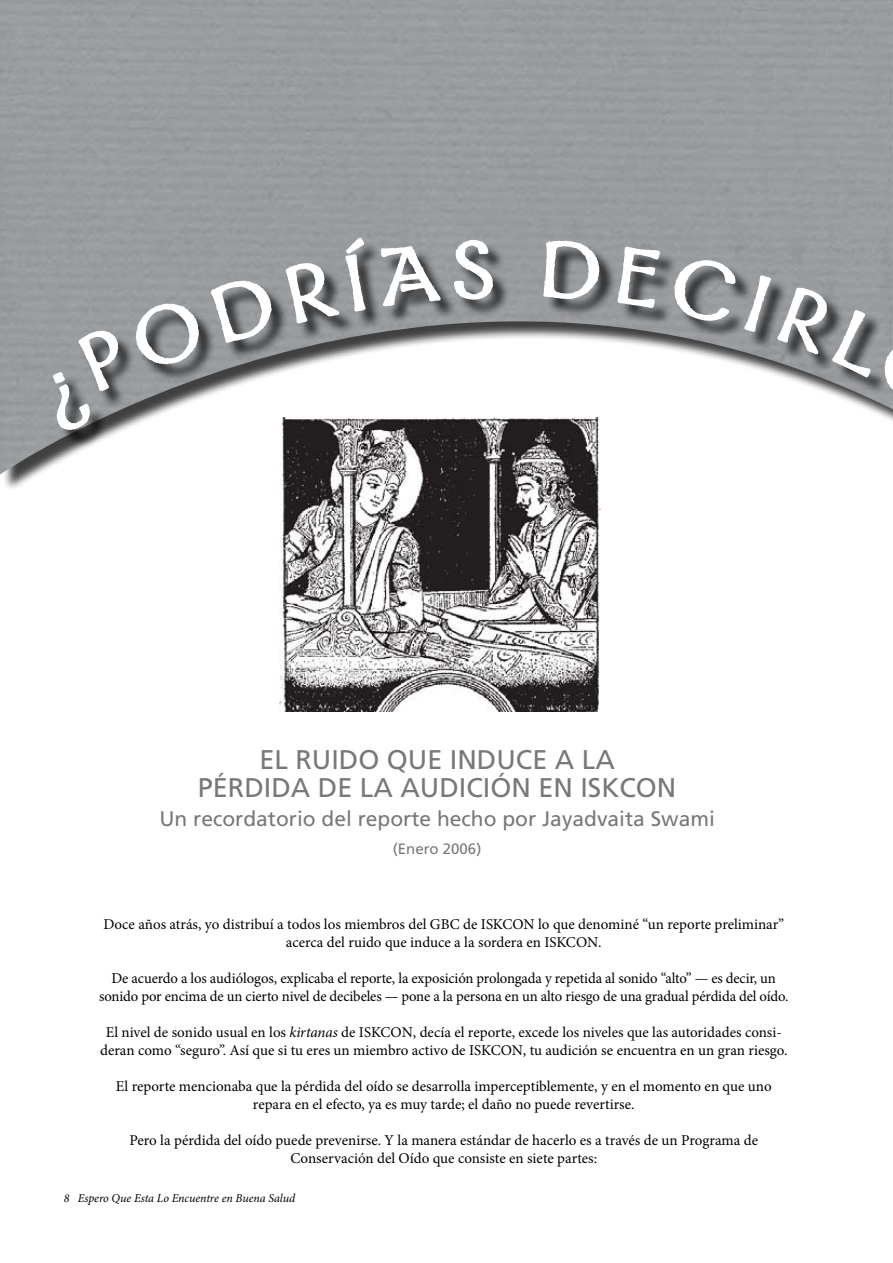
<style>
.page{position:relative;width:893px;height:1263px;background:#fff}
.page>*{position:absolute;margin:0;border:0;box-sizing:border-box;transform-origin:0 0}
.t1{font:27px/28.5px "Frutiger LT Std";color:#77787a;text-align:center}
.t2{font:21px "Frutiger LT Std";color:#77787a}
.t3{font:15px/18px "Minion Pro";letter-spacing:-.005em;color:#000;text-align:center}
.t4{font:15px "Frutiger LT Std";color:#77787a}
.t5{font:italic 12px "Minion Pro";letter-spacing:-.005em;color:#000}
.s1{font-style:italic}
</style>
<div class="page">
<div style="left:0;top:0;width:893px;height:475px;background:#999da0"></div>
<div style="left:55px;top:240px;width:838px;height:374px;background:#000;opacity:.75"></div>
<img style="left:280px;top:418px;width:321px;height:294px">
<svg style="left:53px;top:271px;width:224px;height:161px"></svg>
<svg style="left:286px;top:236px;width:156px;height:153px"></svg>
<svg style="left:453px;top:238px;width:41px;height:196px"></svg>
<svg style="left:541px;top:179px;width:60px;height:189px"></svg>
<svg style="left:616px;top:246px;width:45px;height:64px"></svg>
<svg style="left:670px;top:174px;width:223px;height:268px"></svg>
<h1 class="t1" style="left:198px;top:745px;width:480px">EL RUIDO QUE INDUCE A LA<br>PÉRDIDA DE LA AUDICIÓN EN ISKCON</h1>
<h2 class="t2" style="left:159px;top:806px;width:557px">Un recordatorio del reporte hecho por Jayadvaita Swami</h2>
<p class="t4" style="left:393px;top:840px;width:90px">(Enero 2006)</p>
<p class="t3" style="left:103px;top:915px;width:682px">Doce años atrás, yo distribuí a todos los miembros del GBC de ISKCON lo que denominé “un reporte preliminar” acerca del ruido que induce a la sordera en ISKCON.</p>
<p class="t3" style="left:99px;top:969px;width:691px">De acuerdo a los audiólogos, explicaba el reporte, la exposición prolongada y repetida al sonido “alto” — es decir, un sonido por encima de un cierto nivel de decibeles — pone a la persona en un alto riesgo de una gradual pérdida del oído.</p>
<p class="t3" style="left:100px;top:1023px;width:689px">El nivel de sonido usual en los <span class="s1">kirtanas</span> de ISKCON, decía el reporte, excede los niveles que las autoridades consi&shy;deran como “seguro”. Así que si tu eres un miembro activo de ISKCON, tu audición se encuentra en un gran riesgo.</p>
<p class="t3" style="left:116px;top:1077px;width:657px">El reporte mencionaba que la pérdida del oído se desarrolla imperceptiblemente, y en el momento en que uno repara en el efecto, ya es muy tarde; el daño no puede revertirse.</p>
<p class="t3" style="left:129px;top:1131px;width:630px">Pero la pérdida del oído puede prevenirse. Y la manera estándar de hacerlo es a través de un Programa de<br>Conservación del Oído que consiste en siete partes:</p>
<p class="t5" style="left:64px;top:1190px;width:233px">8 Espero Que Esta Lo Encuentre en Buena Salud</p>
</div>
